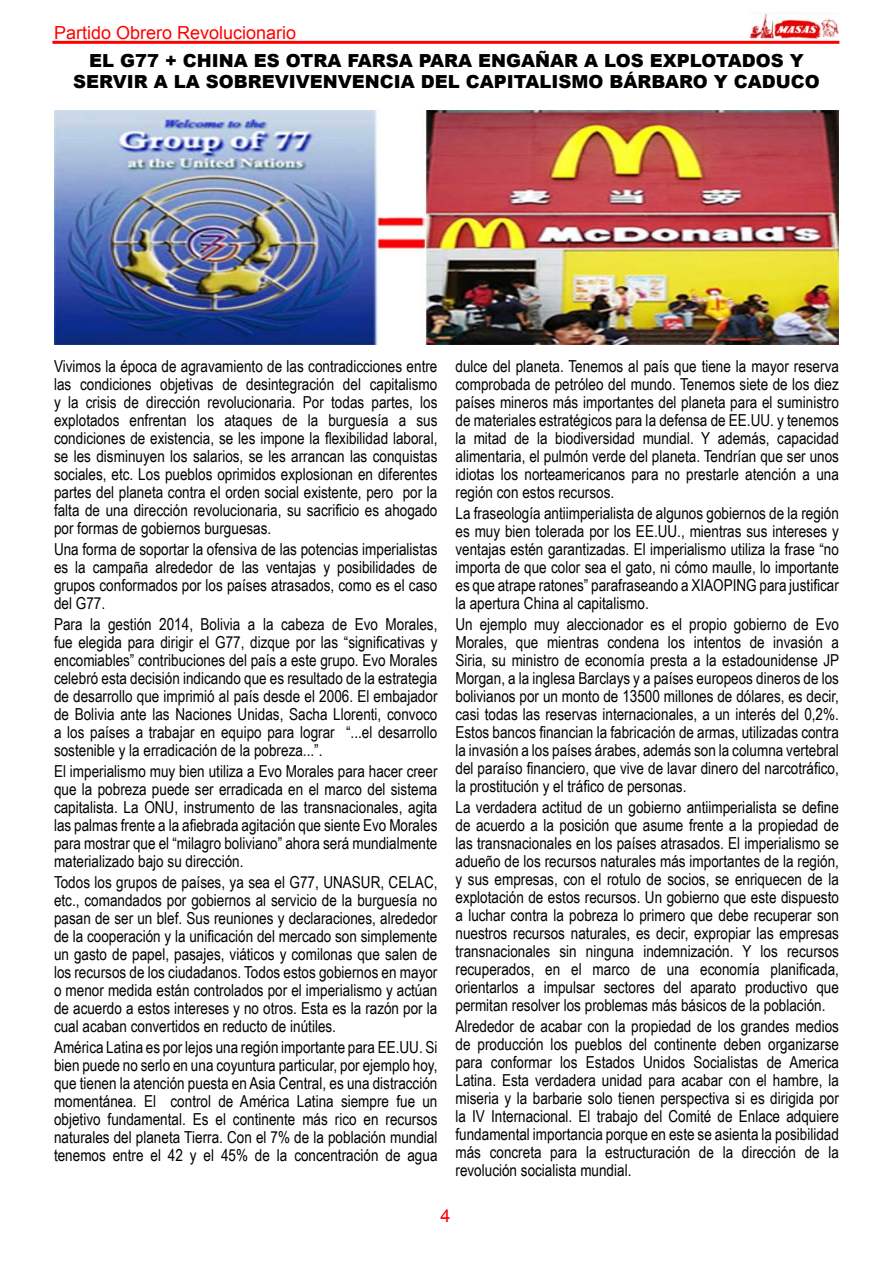
<style>
.page{position:relative;width:893px;height:1263px;background:#fff}
.page>*{position:absolute;margin:0;border:0;box-sizing:border-box;transform-origin:0 0}
.t1{font:900 18px/21.6px "Arial";color:#000;text-align:center}
.t2{font:18px "Arial";color:#f00}
.Texto_independiente_2{font:16.5px/18px "Arial Narrow";color:#000;text-align:justify}
</style>
<div class="page">
<img style="left:749px;top:12px;width:90px;height:26px">
<hr style="left:52px;top:41px;width:787px;height:3px;background:#f00">
<img style="left:54px;top:111px;width:785px;height:233px">
<p class="t2" style="left:54px;top:21px;width:244px">Partido Obrero Revolucionario</p>
<p class="t1" style="left:73px;top:49px;width:748px">EL G77 + CHINA ES OTRA FARSA PARA ENGAÑAR A LOS EXPLOTADOS Y<br>SERVIR A LA SOBREVIVENVENCIA DEL CAPITALISMO BÁRBARO Y CADUCO</p>
<p class="Texto_independiente_2" style="left:54px;top:357px;width:385px">Vivimos la época de agravamiento de las contradicciones entre las condiciones objetivas de desintegración del capitalismo y la crisis de dirección revolucionaria. Por todas partes, los explotados enfrentan los ataques de la burguesía a sus condiciones de existencia, se les impone la flexibilidad laboral, se les disminuyen los salarios, se les arrancan las conquistas sociales, etc. Los pueblos oprimidos explosionan en diferentes partes del planeta contra el orden social existente, pero por la falta de una dirección revolucionaria, su sacrificio es ahogado por formas de gobiernos burguesas.</p>
<p class="Texto_independiente_2" style="left:54px;top:540px;width:385px">Una forma de soportar la ofensiva de las potencias imperialistas es la campaña alrededor de las ventajas y posibilidades de grupos conformados por los países atrasados, como es el caso del G77.</p>
<p class="Texto_independiente_2" style="left:54px;top:615px;width:385px">Para la gestión 2014, Bolivia a la cabeza de Evo Morales, fue elegida para dirigir el G77, dizque por las “significativas y encomiables” contribuciones del país a este grupo. Evo Morales celebró esta decisión indicando que es resultado de la estrategia de desarrollo que imprimió al país desde el 2006. El embajador de Bolivia ante las Naciones Unidas, Sacha Llorenti, convoco a los países a trabajar en equipo para lograr “...el desarrollo sostenible y la erradicación de la pobreza...”.</p>
<p class="Texto_independiente_2" style="left:54px;top:762px;width:385px">El imperialismo muy bien utiliza a Evo Morales para hacer creer que la pobreza puede ser erradicada en el marco del sistema capitalista. La ONU, instrumento de las transnacionales, agita las palmas frente a la afiebrada agitación que siente Evo Morales para mostrar que el “milagro boliviano” ahora será mundialmente materializado bajo su dirección.</p>
<p class="Texto_independiente_2" style="left:54px;top:873px;width:385px">Todos los grupos de países, ya sea el G77, UNASUR, CELAC, etc., comandados por gobiernos al servicio de la burguesía no pasan de ser un blef. Sus reuniones y declaraciones, alrededor de la cooperación y la unificación del mercado son simplemente un gasto de papel, pasajes, viáticos y comilonas que salen de los recursos de los ciudadanos. Todos estos gobiernos en mayor o menor medida están controlados por el imperialismo y actúan de acuerdo a estos intereses y no otros. Esta es la razón por la cual acaban convertidos en reducto de inútiles.</p>
<p class="Texto_independiente_2" style="left:54px;top:1038px;width:385px">América Latina es por lejos una región importante para EE.UU. Si bien puede no serlo en una coyuntura particular, por ejemplo hoy, que tienen la atención puesta en Asia Central, es una distracción momentánea. El control de América Latina siempre fue un objetivo fundamental. Es el continente más rico en recursos naturales del planeta Tierra. Con el 7% de la población mundial tenemos entre el 42 y el 45% de la concentración de agua</p>
<p class="Texto_independiente_2" style="left:455px;top:357px;width:385px">dulce del planeta. Tenemos al país que tiene la mayor reserva comprobada de petróleo del mundo. Tenemos siete de los diez países mineros más importantes del planeta para el suministro de materiales estratégicos para la defensa de EE.UU. y tenemos la mitad de la biodiversidad mundial. Y además, capacidad alimentaria, el pulmón verde del planeta. Tendrían que ser unos idiotas los norteamericanos para no prestarle atención a una región con estos recursos.</p>
<p class="Texto_independiente_2" style="left:455px;top:504px;width:385px">La fraseología antiimperialista de algunos gobiernos de la región es muy bien tolerada por los EE.UU., mientras sus intereses y ventajas estén garantizadas. El imperialismo utiliza la frase “no importa de que color sea el gato, ni cómo maulle, lo importante es que atrape ratones” parafraseando a XIAOPING para justificar la apertura China al capitalismo.</p>
<p class="Texto_independiente_2" style="left:455px;top:615px;width:385px">Un ejemplo muy aleccionador es el propio gobierno de Evo Morales, que mientras condena los intentos de invasión a Siria, su ministro de economía presta a la estadounidense JP Morgan, a la inglesa Barclays y a países europeos dineros de los bolivianos por un monto de 13500 millones de dólares, es decir, casi todas las reservas internacionales, a un interés del 0,2%.<br>Estos bancos financian la fabricación de armas, utilizadas contra la invasión a los países árabes, además son la columna vertebral del paraíso financiero, que vive de lavar dinero del narcotráfico, la prostitución y el tráfico de personas.</p>
<p class="Texto_independiente_2" style="left:455px;top:798px;width:385px">La verdadera actitud de un gobierno antiimperialista se define de acuerdo a la posición que asume frente a la propiedad de las transnacionales en los países atrasados. El imperialismo se adueño de los recursos naturales más importantes de la región, y sus empresas, con el rotulo de socios, se enriquecen de la explotación de estos recursos. Un gobierno que este dispuesto a luchar contra la pobreza lo primero que debe recuperar son nuestros recursos naturales, es decir, expropiar las empresas transnacionales sin ninguna indemnización. Y los recursos recuperados, en el marco de una economía planificada, orientarlos a impulsar sectores del aparato productivo que permitan resolver los problemas más básicos de la población.</p>
<p class="Texto_independiente_2" style="left:455px;top:1017px;width:385px">Alrededor de acabar con la propiedad de los grandes medios de producción los pueblos del continente deben organizarse para conformar los Estados Unidos Socialistas de America Latina. Esta verdadera unidad para acabar con el hambre, la miseria y la barbarie solo tienen perspectiva si es dirigida por la IV Internacional. El trabajo del Comité de Enlace adquiere fundamental importancia porque en este se asienta la posibilidad más concreta para la estructuración de la dirección de la revolución socialista mundial.</p>
<p class="t2" style="left:440px;top:1204px;width:12px">4</p>
</div>
